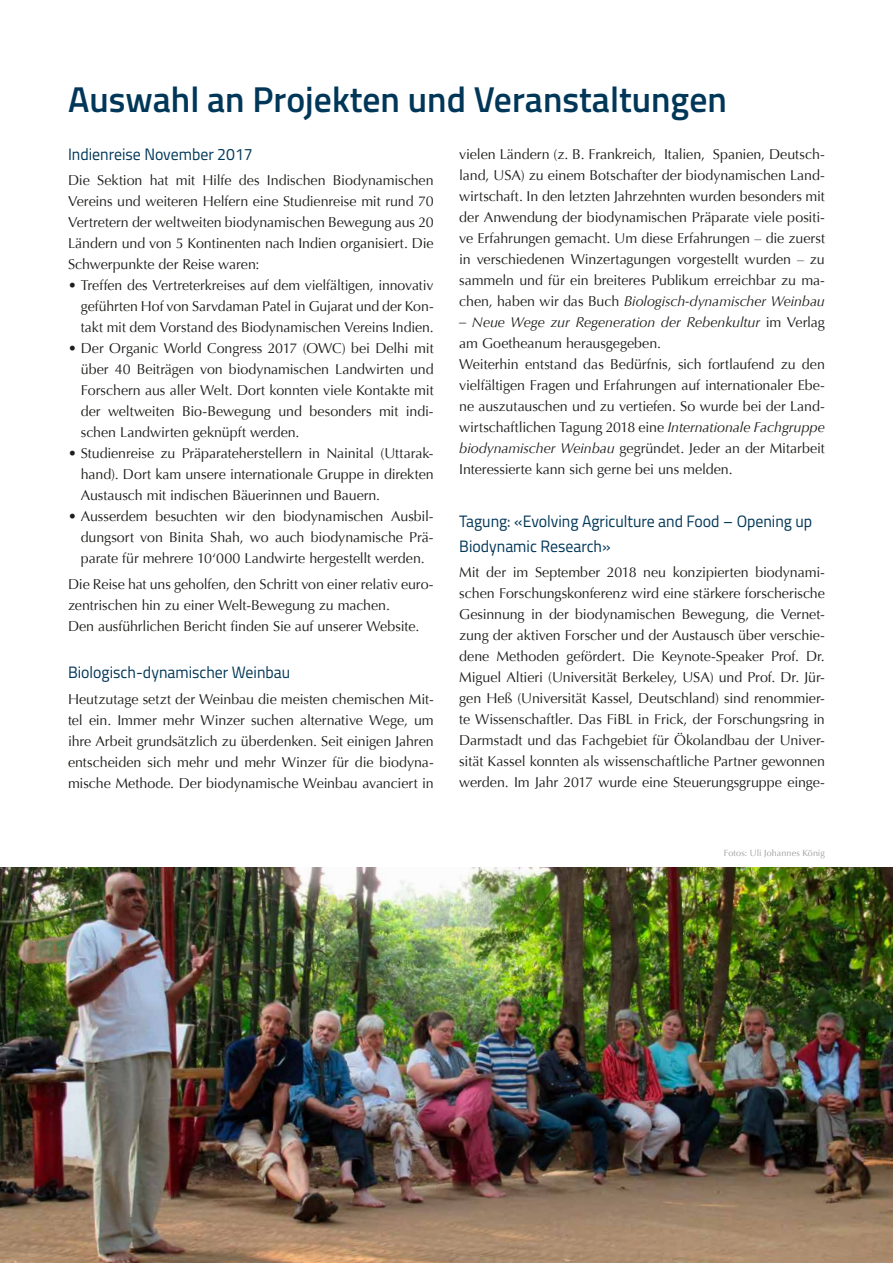
<style>
.page{position:relative;width:893px;height:1263px;background:#fff}
.page>*{position:absolute;margin:0;border:0;box-sizing:border-box;transform-origin:0 0}
.t1{font:600 36px "Titillium";color:#003758}
.t2{font:16.5px/25.5px "Titillium";color:#003758;scale:.96 1}
.t3{font:14.25px/21px "Optima";letter-spacing:-.005em;color:#1d1d1b;text-align:justify}
.t4{font:9px "Optima";letter-spacing:.01em;color:#9d9d9c}
.s1{font-style:italic}
</style>
<div class="page">
<img style="left:0;top:867px;width:893px;height:396px">
<h1 class="t1" style="left:68px;top:72px;width:660px">Auswahl an Projekten und Veranstaltungen</h1>
<p class="t2" style="left:68px;top:141px;width:194px">Indienreise November 2017</p>
<p class="t3" style="left:68px;top:170px;width:367px">Die Sektion hat mit Hilfe des Indischen Biodynamischen Vereins und weiteren Helfern eine Studienreise mit rund 70<br>Vertretern der weltweiten biodynamischen Bewegung aus 20<br>Ländern und von 5 Kontinenten nach Indien organisiert. Die Schwerpunkte der Reise waren:</p>
<p class="t3" style="left:81px;top:275px;width:354px;text-indent:-13px">• Treffen des Vertreterkreises auf dem vielfältigen, innovativ geführten Hof von Sarvdaman Patel in Gujarat und der Kon&shy;takt mit dem Vorstand des Biodynamischen Vereins Indien.</p>
<p class="t3" style="left:81px;top:338px;width:354px;text-indent:-13px">• Der Organic World Congress 2017 (OWC) bei Delhi mit über 40 Beiträgen von biodynamischen Landwirten und Forschern aus aller Welt. Dort konnten viele Kontakte mit der weltweiten Bio-Bewegung und besonders mit indi&shy;schen Landwirten geknüpft werden.</p>
<p class="t3" style="left:81px;top:443px;width:354px;text-indent:-13px">• Studienreise zu Präparateherstellern in Nainital (Uttarak&shy;hand). Dort kam unsere internationale Gruppe in direkten Austausch mit indischen Bäuerinnen und Bauern.</p>
<p class="t3" style="left:81px;top:506px;width:354px;text-indent:-13px">• Ausserdem besuchten wir den biodynamischen Ausbil&shy;dungsort von Binita Shah, wo auch biodynamische Prä&shy;parate für mehrere 10‘000 Landwirte hergestellt werden.</p>
<p class="t3" style="left:68px;top:573px;width:367px;text-align:left">Die Reise hat uns geholfen, den Schritt von einer relativ euro&shy;zentrischen hin zu einer Welt-Bewegung zu machen.<br>Den ausführlichen Bericht finden Sie auf unserer Website.</p>
<p class="t2" style="left:68px;top:659px;width:233px">Biologisch-dynamischer Weinbau</p>
<p class="t3" style="left:68px;top:688px;width:367px">Heutzutage setzt der Weinbau die meisten chemischen Mit&shy;tel ein. Immer mehr Winzer suchen alternative Wege, um ihre Arbeit grundsätzlich zu überdenken. Seit einigen Jahren entscheiden sich mehr und mehr Winzer für die biodyna&shy;mische Methode. Der biodynamische Weinbau avanciert in</p>
<p class="t3" style="left:459px;top:143px;width:367px">vielen Ländern (z. B. Frankreich, Italien, Spanien, Deutsch&shy;land, USA) zu einem Botschafter der biodynamischen Land&shy;wirtschaft. In den letzten Jahrzehnten wurden besonders mit der Anwendung der biodynamischen Präparate viele positi&shy;ve Erfahrungen gemacht. Um diese Erfahrungen – die zuerst in verschiedenen Winzertagungen vorgestellt wurden – zu sammeln und für ein breiteres Publikum erreichbar zu ma&shy;chen, haben wir das Buch <span class="s1">Biologisch-dynamischer Weinbau</span></p>
<p class="t3" style="left:459px;top:311px;width:367px;text-align:left"><span class="s1">– Neue Wege zur Regeneration der Rebenkultur</span> im Verlag am Goetheanum herausgegeben.<br>Weiterhin entstand das Bedürfnis, sich fortlaufend zu den vielfältigen Fragen und Erfahrungen auf internationaler Ebe&shy;ne auszutauschen und zu vertiefen. So wurde bei der Land&shy;wirtschaftlichen Tagung 2018 eine <span class="s1">Internationale Fachgruppe biodynamischer Weinbau</span> gegründet. Jeder an der Mitarbeit Interessierte kann sich gerne bei uns melden.</p>
<p class="t2" style="left:459px;top:507px;width:369px">Tagung: «Evolving Agriculture and Food – Opening up<br>Biodynamic Research»</p>
<p class="t3" style="left:459px;top:562px;width:367px">Mit der im September 2018 neu konzipierten biodynami&shy;schen Forschungskonferenz wird eine stärkere forscherische Gesinnung in der biodynamischen Bewegung, die Vernet&shy;zung der aktiven Forscher und der Austausch über verschie&shy;dene Methoden gefördert. Die Keynote-Speaker Prof. Dr.<br>Miguel Altieri (Universität Berkeley, USA) und Prof. Dr. Jür&shy;gen Heß (Universität Kassel, Deutschland) sind renommier&shy;te Wissenschaftler. Das FiBL in Frick, der Forschungsring in Darmstadt und das Fachgebiet für Ökolandbau der Univer&shy;sität Kassel konnten als wissenschaftliche Partner gewonnen werden. Im Jahr 2017 wurde eine Steuerungsgruppe einge-</p>
<p class="t4" style="left:724px;top:848px;width:103px">Fotos: Uli Johannes König</p>
</div>
